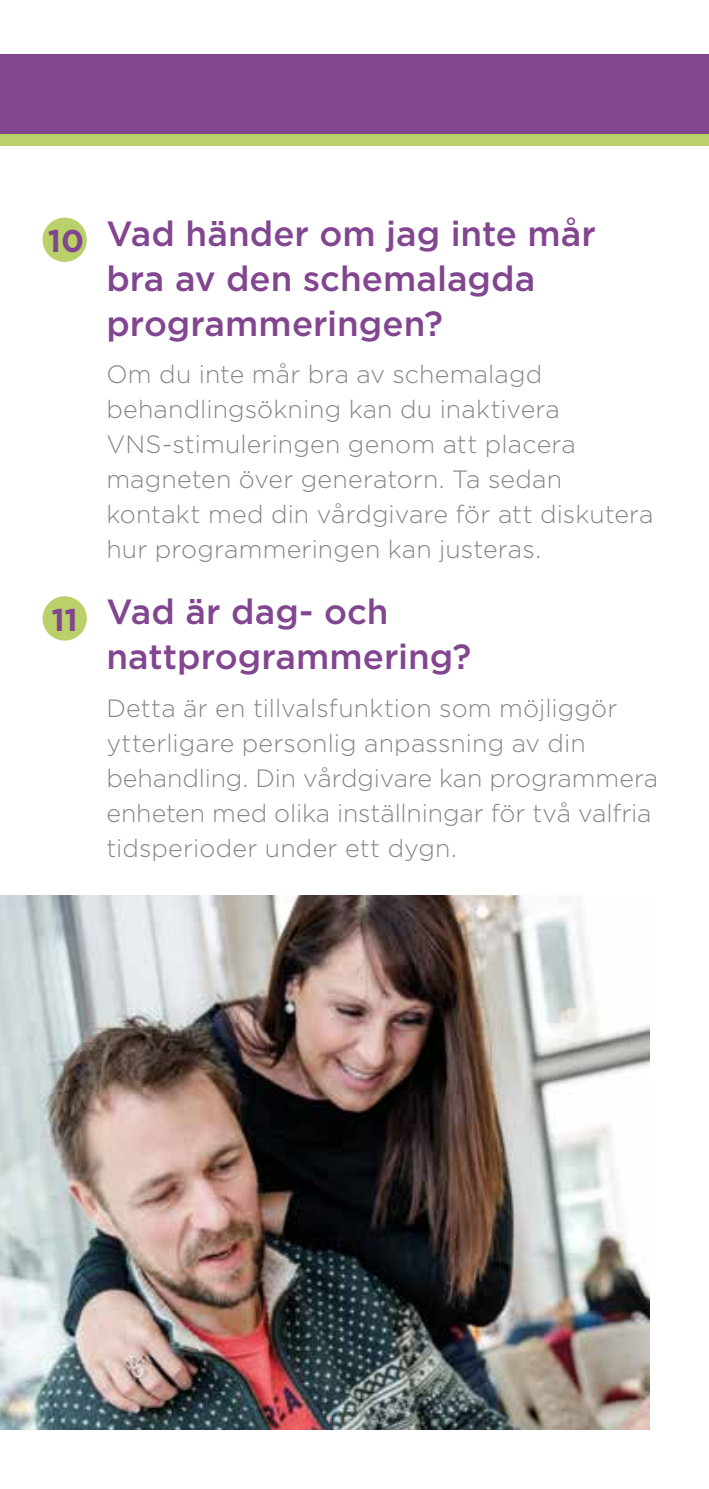
<style>
.page{position:relative;width:709px;height:1489px;background:#fff}
.page>*{position:absolute;margin:0;border:0;box-sizing:border-box;transform-origin:0 0}
.t1{font:500 35px/45px "Gotham";color:#824691}
.t2{font:700 31.5px "Gotham";color:#824691}
.t3{font:300 25px/35px "Gotham";color:#888586}
</style>
<div class="page">
<div style="left:43px;top:218px;width:44px;height:44px;background:#bad069;border-radius:50%"></div>
<div style="left:43px;top:596px;width:44px;height:44px;background:#bad069;border-radius:50%"></div>
<img style="left:0;top:895px;width:649px;height:534px">
<div style="left:0;top:54px;width:709px;height:91px;background:#bad069"></div>
<div style="left:0;top:54px;width:709px;height:80px;background:#824691"></div>
<p class="t2" style="left:48px;top:220px;width:38px">10</p>
<p class="t2" style="left:51px;top:598px;width:28px">11</p>
<h1 class="t1" style="left:106px;top:210px;width:491px">Vad händer om jag inte mår bra av den schemalagda programmeringen?</h1>
<p class="t3" style="left:106px;top:356px;width:549px">Om du inte mår bra av schemalagd behandlingsökning kan du inaktivera VNS-stimuleringen genom att placera magneten över generatorn. Ta sedan kontakt med din vårdgivare för att diskutera hur programmeringen kan justeras.</p>
<h1 class="t1" style="left:106px;top:589px;width:366px">Vad är dag- och nattprogrammering?</h1>
<p class="t3" style="left:106px;top:690px;width:553px">Detta är en tillvalsfunktion som möjliggör ytterligare personlig anpassning av din behandling. Din vårdgivare kan programmera enheten med olika inställningar för två valfria tidsperioder under ett dygn.</p>
</div>
